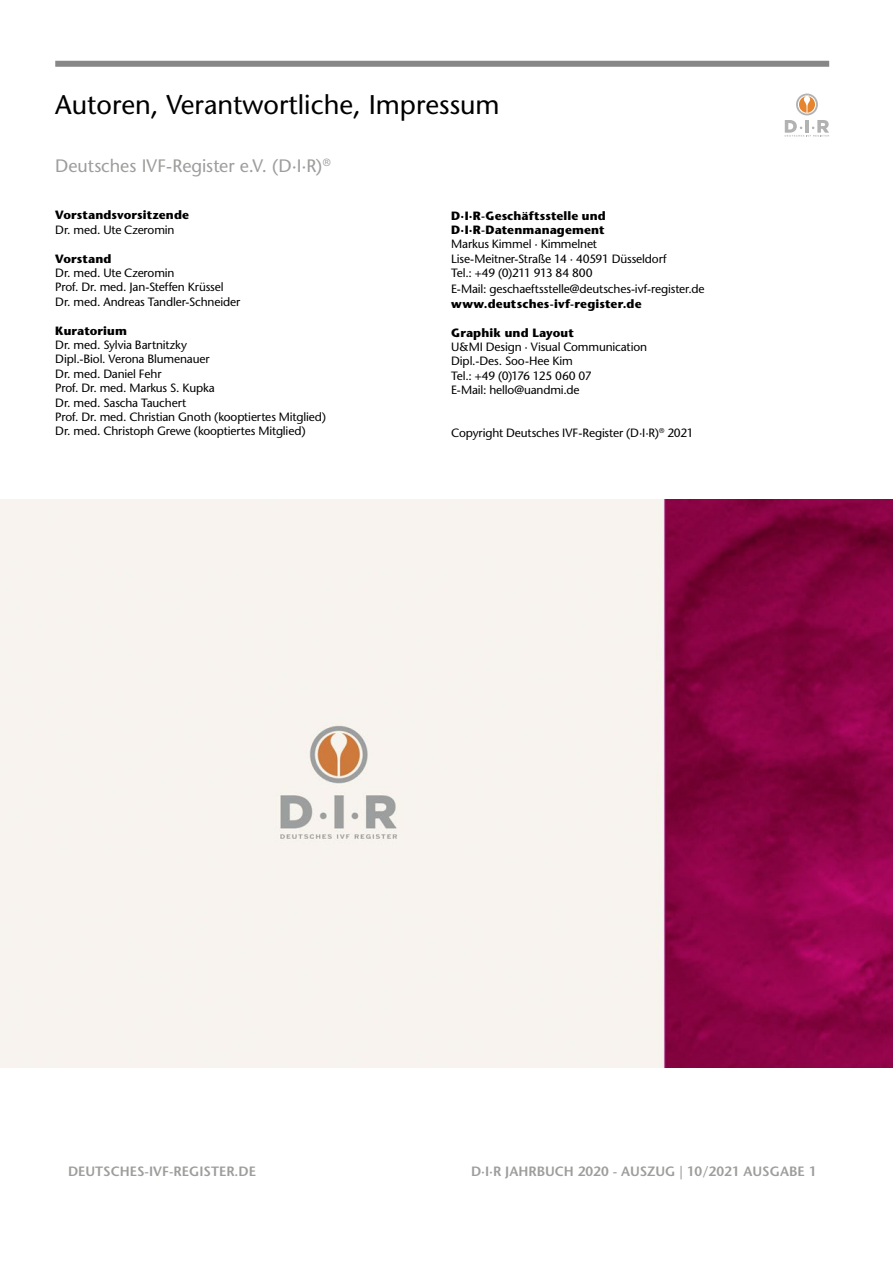
<style>
.page{position:relative;width:893px;height:1263px;background:#fff}
.page>*{position:absolute;margin:0;border:0;box-sizing:border-box;transform-origin:0 0}
.t1{font:27px "Stone Sans";color:#000}
.t2{font:18px "Stone Sans";letter-spacing:-.005em;color:#9d9d9c}
.t3{font:600 13.5px "Stone Sans";color:#9d9d9c}
.t4{font:12px/14.4px "Stone Sans";letter-spacing:-.01em;color:#000}
.t5{font:700 12px/14.4px "Stone Sans";letter-spacing:.01em;color:#000}
</style>
<div class="page">
<img style="left:0;top:500px;width:893px;height:567px">
<div style="left:55px;top:61px;width:774px;height:6px;background:#878787"></div>
<svg style="left:785px;top:94px;width:44px;height:43px"></svg>
<h1 class="t1" style="left:55px;top:88px;width:446px">Autoren, Verantwortliche, Impressum</h1>
<h2 class="t2" style="left:55px;top:155px;width:277px">Deutsches IVF-Register e.V. (D·I·R)<sup>®</sup></h2>
<p class="t5" style="left:55px;top:208px;width:135px">Vorstandsvorsitzende</p>
<p class="t4" style="left:55px;top:222px;width:121px">Dr. med. Ute Czeromin</p>
<p class="t5" style="left:55px;top:251px;width:58px">Vorstand</p>
<p class="t4" style="left:55px;top:266px;width:186px">Dr. med. Ute Czeromin<br>Prof. Dr. med. Jan-Steffen Krüssel<br>Dr. med. Andreas Tandler-Schneider</p>
<p class="t5" style="left:55px;top:323px;width:73px">Kuratorium</p>
<p class="t4" style="left:55px;top:338px;width:272px">Dr. med. Sylvia Bartnitzky<br>Dipl.-Biol. Verona Blumenauer<br>Dr. med. Daniel Fehr<br>Prof. Dr. med. Markus S. Kupka<br>Dr. med. Sascha Tauchert<br>Prof. Dr. med. Christian Gnoth (kooptiertes Mitglied)<br>Dr. med. Christoph Grewe (kooptiertes Mitglied)</p>
<p class="t5" style="left:451px;top:208px;width:156px">D·I·R-Geschäftsstelle und<br>D·I·R-Datenmanagement</p>
<p class="t4" style="left:451px;top:237px;width:217px">Markus Kimmel · Kimmelnet<br>Lise-Meitner-Straße 14 · 40591 Düsseldorf<br>Tel.: +49 (0)211 913 84 800</p>
<p class="t4" style="left:451px;top:282px;width:255px">E-Mail: geschaeftsstelle@deutsches-ivf-register.de</p>
<p class="t5" style="left:451px;top:296px;width:192px">www.deutsches-ivf-register.de</p>
<p class="t5" style="left:451px;top:325px;width:124px">Graphik und Layout</p>
<p class="t4" style="left:451px;top:340px;width:197px">U&amp;MI Design · Visual Communication<br>Dipl.-Des. Soo-Hee Kim<br>Tel.: +49 (0)176 125 060 07<br>E-Mail: hello@uandmi.de</p>
<p class="t4" style="left:451px;top:426px;width:244px">Copyright Deutsches IVF-Register (D·I·R)<sup>®</sup> 2021</p>
<p class="t3" style="left:68px;top:1163px;width:189px">DEUTSCHES-IVF-REGISTER.DE</p>
<p class="t3" style="left:471px;top:1163px;width:347px">D·I·R JAHRBUCH 2020 - AUSZUG | 10/2021 AUSGABE 1</p>
</div>
